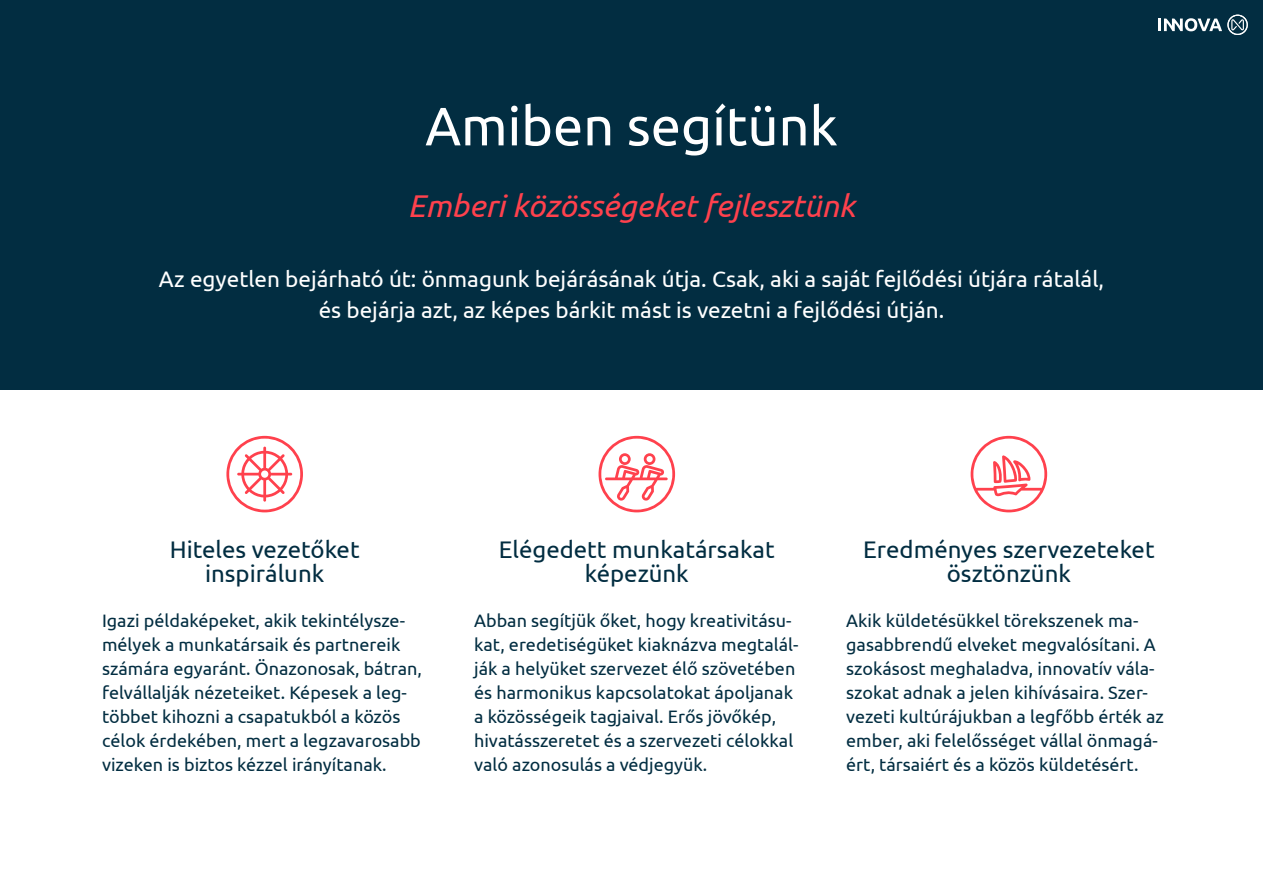
<style>
.page{position:relative;width:1263px;height:893px;background:#fff}
.page>*{position:absolute;margin:0;border:0;box-sizing:border-box;transform-origin:0 0}
.t1{font:54px "Ubuntu";color:#fff}
.t2{font:italic 31.5px "Ubuntu";color:#ff414d}
.t3{font:24px/24px "Ubuntu";color:#022d41;text-align:center}
.t4{font:22.5px/30.6px "Ubuntu";color:#fff;text-align:center}
.t5{font:18px/24px "Ubuntu";color:#022d41}
</style>
<div class="page">
<div style="left:0;top:0;width:1263px;height:389px;background:#022d41"></div>
<svg style="left:226px;top:436px;width:77px;height:76px"></svg>
<svg style="left:598px;top:436px;width:77px;height:76px"></svg>
<svg style="left:971px;top:436px;width:76px;height:76px"></svg>
<svg style="left:1158px;top:15px;width:90px;height:20px"></svg>
<h1 class="t1" style="left:425px;top:93px;width:414px">Amiben segítünk</h1>
<h2 class="t2" style="left:408px;top:187px;width:449px">Emberi közösségeket fejlesztünk</h2>
<p class="t4" style="left:159px;top:263px;width:946px">Az egyetlen bejárható út: önmagunk bejárásának útja. Csak, aki a saját fejlődési útjára rátalál, és bejárja azt, az képes bárkit mást is vezetni a fejlődési útján.</p>
<h3 class="t3" style="left:170px;top:536px;width:191px">Hiteles vezetőket inspirálunk</h3>
<p class="t5" style="left:102px;top:608px;width:321px">Igazi példaképeket, akik tekintélysze&shy;mélyek a munkatársaik és partnereik számára egyaránt. Önazonosak, bátran, felvállalják nézeteiket. Képesek a leg&shy;többet kihozni a csapatukból a közös célok érdekében, mert a legzavarosabb vizeken is biztos kézzel irányítanak.</p>
<h3 class="t3" style="left:499px;top:536px;width:278px">Elégedett munkatársakat képezünk</h3>
<p class="t5" style="left:474px;top:608px;width:326px">Abban segítjük őket, hogy kreativitásu&shy;kat, eredetiségüket kiaknázva megtalál&shy;ják a helyüket szervezet élő szövetében és harmonikus kapcsolatokat ápoljanak a közösségeik tagjaival. Erős jövőkép, hivatásszeretet és a szervezeti célokkal való azonosulás a védjegyük.</p>
<h3 class="t3" style="left:863px;top:536px;width:293px">Eredményes szervezeteket ösztönzünk</h3>
<p class="t5" style="left:846px;top:608px;width:319px">Akik küldetésükkel törekszenek ma&shy;gasabbrendű elveket megvalósítani. A szokásost meghaladva, innovatív vála&shy;szokat adnak a jelen kihívásaira. Szer&shy;vezeti kultúrájukban a legfőbb érték az ember, aki felelősséget vállal önmagá&shy;ért, társaiért és a közös küldetésért.</p>
</div>
